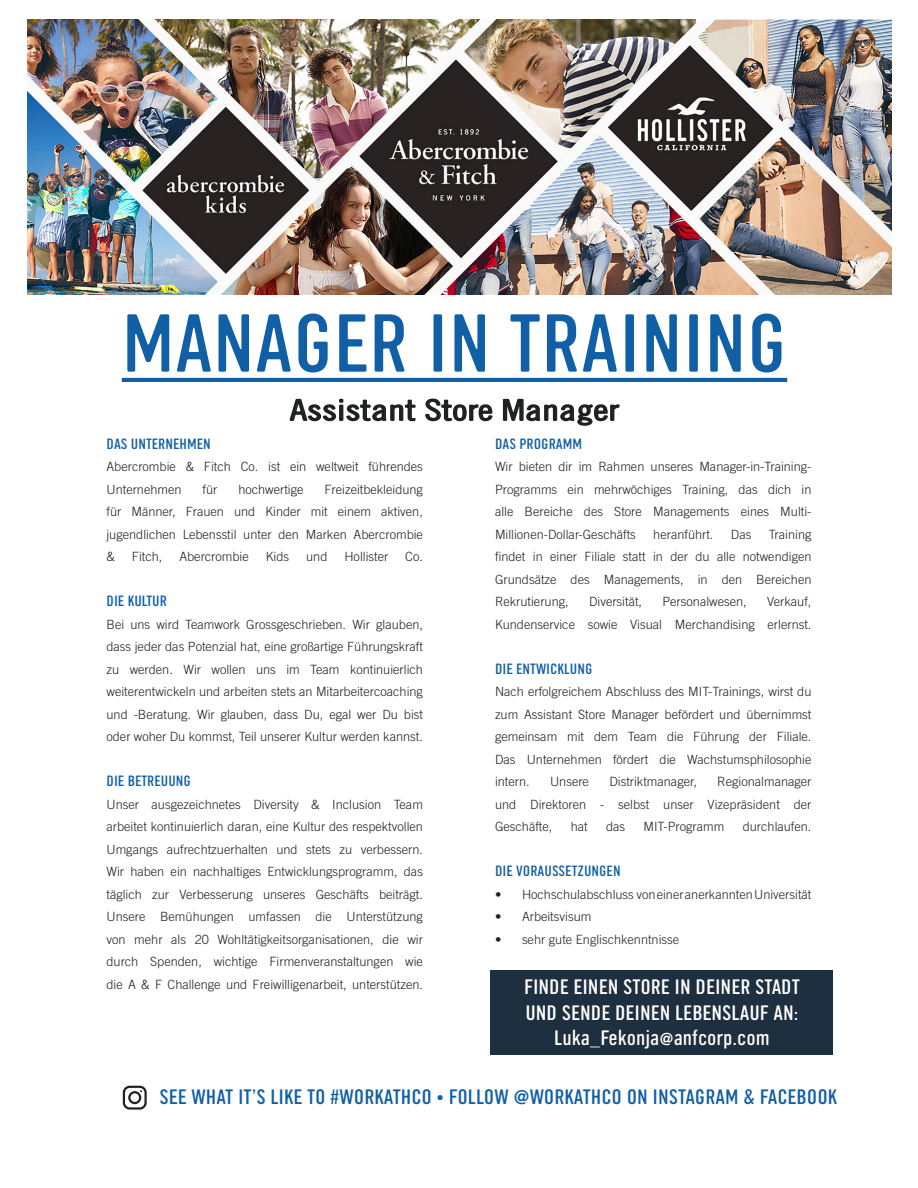
<style>
.page{position:relative;width:918px;height:1188px;background:#fff}
.page>*{position:absolute;margin:0;border:0;box-sizing:border-box;transform-origin:0 0}
.t1{font:82.5px "Trade Gothic Custom";color:#1160a7}
.t2{font:28.5px "Trade Gothic LT Pro Cn 18";color:#1f2121;scale:1.35 1}
.t3{font:21px "Trade Gothic Custom";color:#fff}
.t4{font:21px "Trade Gothic Custom";color:#1160a7}
.t5{font:15px "Trade Gothic Custom";color:#1160a7}
.t6{font:300 12.75px/22.5px "Trade Gothic LT Pro";color:#231f20;text-align:justify}
.s1{font-size:15px}
.s2{font-size:24px}
</style>
<div class="page">
<div style="left:491px;top:970px;width:342px;height:85px;background:#1e2f3f"></div>
<hr style="left:122px;top:378px;width:665px;height:4px;background:#1160a7">
<svg style="left:123px;top:1086px;width:24px;height:24px"></svg>
<svg style="left:289px;top:398px;width:127px;height:24px"></svg>
<svg style="left:425px;top:398px;width:68px;height:24px"></svg>
<svg style="left:502px;top:398px;width:118px;height:28px"></svg>
<img style="left:27px;top:20px;width:864px;height:275px">
<p class="t1" style="left:122px;top:294px;width:667px">MANAGER IN TRAINING</p>
<p class="t2" style="left:290px;top:393px;width:245px">Assistant Store Manager</p>
<p class="t5" style="left:106px;top:434px;width:106px">DAS UNTERNEHMEN</p>
<p class="t6" style="left:106px;top:455px;width:318px">Abercrombie &amp; Fitch Co. ist ein weltweit führendes<br>Unternehmen</p>
<p class="t6" style="left:203px;top:478px;width:16px">für</p>
<p class="t6" style="left:238px;top:478px;width:67px">hochwertige</p>
<p class="t6" style="left:106px;top:478px;width:318px;text-indent:218px">Freizeitbekleidung für Männer, Frauen und Kinder mit einem aktiven, jugendlichen Lebensstil unter den Marken Abercrombie &amp;</p>
<p class="t6" style="left:132px;top:545px;width:32px">Fitch,</p>
<p class="t6" style="left:179px;top:545px;width:71px">Abercrombie</p>
<p class="t6" style="left:266px;top:545px;width:25px">Kids</p>
<p class="t6" style="left:306px;top:545px;width:23px">und</p>
<p class="t6" style="left:344px;top:545px;width:45px">Hollister</p>
<p class="t6" style="left:405px;top:545px;width:19px">Co.</p>
<p class="t5" style="left:106px;top:592px;width:62px">DIE KULTUR</p>
<p class="t6" style="left:106px;top:613px;width:318px">Bei uns wird Teamwork Grossgeschrieben. Wir glauben, dass jeder das Potenzial hat, eine großartige Führungskraft zu werden. Wir wollen uns im Team kontinuierlich weiterentwickeln und arbeiten stets an Mitarbeitercoaching und -Beratung. Wir glauben, dass Du, egal wer Du bist oder woher Du kommst, Teil unserer Kultur werden kannst.</p>
<p class="t5" style="left:106px;top:772px;width:86px">DIE BETREUUNG</p>
<p class="t6" style="left:106px;top:793px;width:318px">Unser ausgezeichnetes Diversity &amp; Inclusion Team arbeitet kontinuierlich daran, eine Kultur des respektvollen Umgangs aufrechtzuerhalten und stets zu verbessern.<br>Wir haben ein nachhaltiges Entwicklungsprogramm, das täglich zur Verbesserung unseres Geschäfts beiträgt.<br>Unsere Bemühungen umfassen die Unterstützung von mehr als 20 Wohltätigkeitsorganisationen, die wir durch Spenden, wichtige Firmenveranstaltungen wie die A &amp; F Challenge und Freiwilligenarbeit, unterstützen.</p>
<p class="t5" style="left:495px;top:434px;width:89px">DAS PROGRAMM</p>
<p class="t6" style="left:495px;top:455px;width:318px">Wir bieten dir im Rahmen unseres Manager-in-Training-Programms ein mehrwöchiges Training, das dich in alle Bereiche des Store Managements eines Multi-Millionen-Dollar-Geschäfts</p>
<p class="t6" style="left:653px;top:523px;width:62px">heranführt.</p>
<p class="t6" style="left:731px;top:523px;width:22px">Das</p>
<p class="t6" style="left:495px;top:523px;width:318px;text-indent:274px">Training findet in einer Filiale statt in der du alle notwendigen Grundsätze des Managements, in den Bereichen Rekrutierung,</p>
<p class="t6" style="left:495px;top:590px;width:318px;text-align:right">Verkauf,<br>Kundenservice sowie Visual Merchandising erlernst.</p>
<p class="t5" style="left:495px;top:659px;width:99px">DIE ENTWICKLUNG</p>
<p class="t6" style="left:495px;top:680px;width:318px">Nach erfolgreichem Abschluss des MIT-Trainings, wirst du zum Assistant Store Manager befördert und übernimmst gemeinsam mit dem Team die Führung der Filiale.<br>Das Unternehmen fördert die Wachstumsphilosophie intern.</p>
<p class="t6" style="left:589px;top:590px;width:55px">Diversität,</p>
<p class="t6" style="left:662px;top:590px;width:86px">Personalwesen,</p>
<p class="t6" style="left:495px;top:770px;width:318px;text-indent:222px">Regionalmanager und Direktoren - selbst unser Vizepräsident der Geschäfte,</p>
<p class="t6" style="left:550px;top:770px;width:40px">Unsere</p>
<p class="t6" style="left:609px;top:770px;width:89px">Distriktmanager,</p>
<p class="t6" style="left:571px;top:815px;width:19px">hat</p>
<p class="t6" style="left:606px;top:815px;width:21px">das</p>
<p class="t6" style="left:643px;top:815px;width:82px">MIT-Programm</p>
<p class="t6" style="left:743px;top:815px;width:70px">durchlaufen.</p>
<p class="t5" style="left:495px;top:862px;width:127px">DIE VORAUSSETZUNGEN</p>
<p class="t6" style="left:495px;top:883px;width:318px">• Hochschulabschluss von einer anerkannten Universität</p>
<p class="t6" style="left:495px;top:905px;width:98px">• Arbeitsvisum</p>
<p class="t6" style="left:495px;top:928px;width:186px">• sehr gute Englischkenntnisse</p>
<p class="t3" style="left:524px;top:975px;width:277px">FINDE EINEN STORE IN DEINER STADT</p>
<p class="t3" style="left:525px;top:1000px;width:275px">UND SENDE DEINEN LEBENSLAUF AN:</p>
<p class="t3" style="left:554px;top:1026px;width:217px">Luka_Fekonja@anfcorp.com</p>
<p class="t4" style="left:160px;top:1085px;width:679px">SEE WHAT IT’S LIKE TO #WORKATHCO <span class="s1">•</span> FOLLOW <span class="s2">@</span>WORKATHCO ON INSTAGRAM &amp; FACEBOOK</p>
</div>
